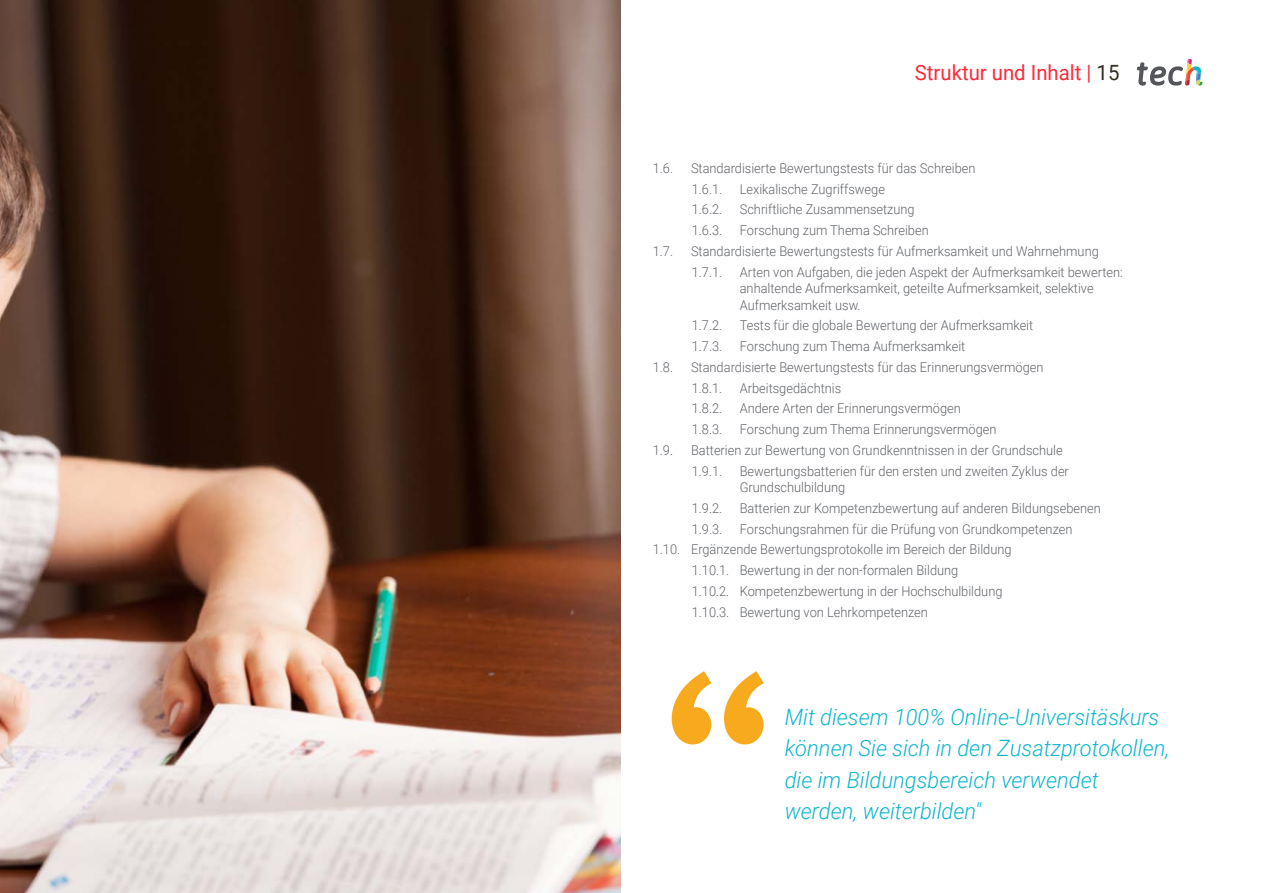
<style>
.page{position:relative;width:1263px;height:893px;background:#fff}
.page>*{position:absolute;margin:0;border:0;box-sizing:border-box;transform-origin:0 0}
.t1{font:italic 300 22.5px/31.5px "Roboto";color:#0fb6cf}
.t2{font:21px "Roboto";color:#ff293a}
.t3{font:300 13.5px/20.7px "Roboto";color:#61646a;scale:.95 1}
.s1{color:#312e20}
</style>
<div class="page">
<svg style="left:672px;top:671px;width:92px;height:73px"></svg>
<svg style="left:1137px;top:59px;width:65px;height:27px"></svg>
<img style="left:0;top:0;width:621px;height:893px">
<h2 class="t2" style="left:915px;top:57px;width:206px">Struktur und Inhalt | <span class="s1">15</span></h2>
<p class="t3" style="left:653px;top:157px;width:23px">1.6.</p>
<p class="t3" style="left:691px;top:157px;width:301px">Standardisierte Bewertungstests für das Schreiben<br>1.6.1.</p>
<p class="t3" style="left:740px;top:178px;width:154px">Lexikalische Zugriffswege</p>
<p class="t3" style="left:692px;top:199px;width:34px">1.6.2.</p>
<p class="t3" style="left:740px;top:199px;width:186px">Schriftliche Zusammensetzung</p>
<p class="t3" style="left:692px;top:219px;width:34px">1.6.3.</p>
<p class="t3" style="left:740px;top:219px;width:200px">Forschung zum Thema Schreiben</p>
<p class="t3" style="left:653px;top:240px;width:23px">1.7.</p>
<p class="t3" style="left:691px;top:240px;width:431px">Standardisierte Bewertungstests für Aufmerksamkeit und Wahrnehmung<br>1.7.1.</p>
<p class="t3" style="left:740px;top:263px;width:405px;line-height:16.5px">Arten von Aufgaben, die jeden Aspekt der Aufmerksamkeit bewerten: anhaltende Aufmerksamkeit, geteilte Aufmerksamkeit, selektive<br>Aufmerksamkeit usw.</p>
<p class="t3" style="left:692px;top:315px;width:34px">1.7.2.</p>
<p class="t3" style="left:740px;top:315px;width:310px">Tests für die globale Bewertung der Aufmerksamkeit</p>
<p class="t3" style="left:692px;top:335px;width:34px">1.7.3.</p>
<p class="t3" style="left:740px;top:335px;width:239px">Forschung zum Thema Aufmerksamkeit</p>
<p class="t3" style="left:653px;top:356px;width:23px">1.8.</p>
<p class="t3" style="left:691px;top:356px;width:372px">Standardisierte Bewertungstests für das Erinnerungsvermögen<br>1.8.1.</p>
<p class="t3" style="left:740px;top:377px;width:108px">Arbeitsgedächtnis</p>
<p class="t3" style="left:692px;top:398px;width:34px">1.8.2.</p>
<p class="t3" style="left:740px;top:398px;width:234px">Andere Arten der Erinnerungsvermögen</p>
<p class="t3" style="left:692px;top:418px;width:34px">1.8.3.</p>
<p class="t3" style="left:740px;top:418px;width:272px">Forschung zum Thema Erinnerungsvermögen</p>
<p class="t3" style="left:653px;top:439px;width:23px">1.9.</p>
<p class="t3" style="left:691px;top:439px;width:393px">Batterien zur Bewertung von Grundkenntnissen in der Grundschule<br>1.9.1.</p>
<p class="t3" style="left:740px;top:462px;width:348px;line-height:16.5px">Bewertungsbatterien für den ersten und zweiten Zyklus der<br>Grundschulbildung</p>
<p class="t3" style="left:692px;top:497px;width:34px">1.9.2.</p>
<p class="t3" style="left:740px;top:497px;width:382px">Batterien zur Kompetenzbewertung auf anderen Bildungsebenen</p>
<p class="t3" style="left:692px;top:518px;width:34px">1.9.3.</p>
<p class="t3" style="left:740px;top:518px;width:352px">Forschungsrahmen für die Prüfung von Grundkompetenzen</p>
<p class="t3" style="left:653px;top:539px;width:379px">1.10. Ergänzende Bewertungsprotokolle im Bereich der Bildung</p>
<p class="t3" style="left:692px;top:559px;width:282px">1.10.1. Bewertung in der non-formalen Bildung</p>
<p class="t3" style="left:692px;top:580px;width:329px">1.10.2. Kompetenzbewertung in der Hochschulbildung</p>
<p class="t3" style="left:692px;top:601px;width:250px">1.10.3. Bewertung von Lehrkompetenzen</p>
<h1 class="t1" style="left:785px;top:700px;width:386px">Mit diesem 100% Online-Universitäskurs können Sie sich in den Zusatzprotokollen, die im Bildungsbereich verwendet werden, weiterbilden"</h1>
</div>
